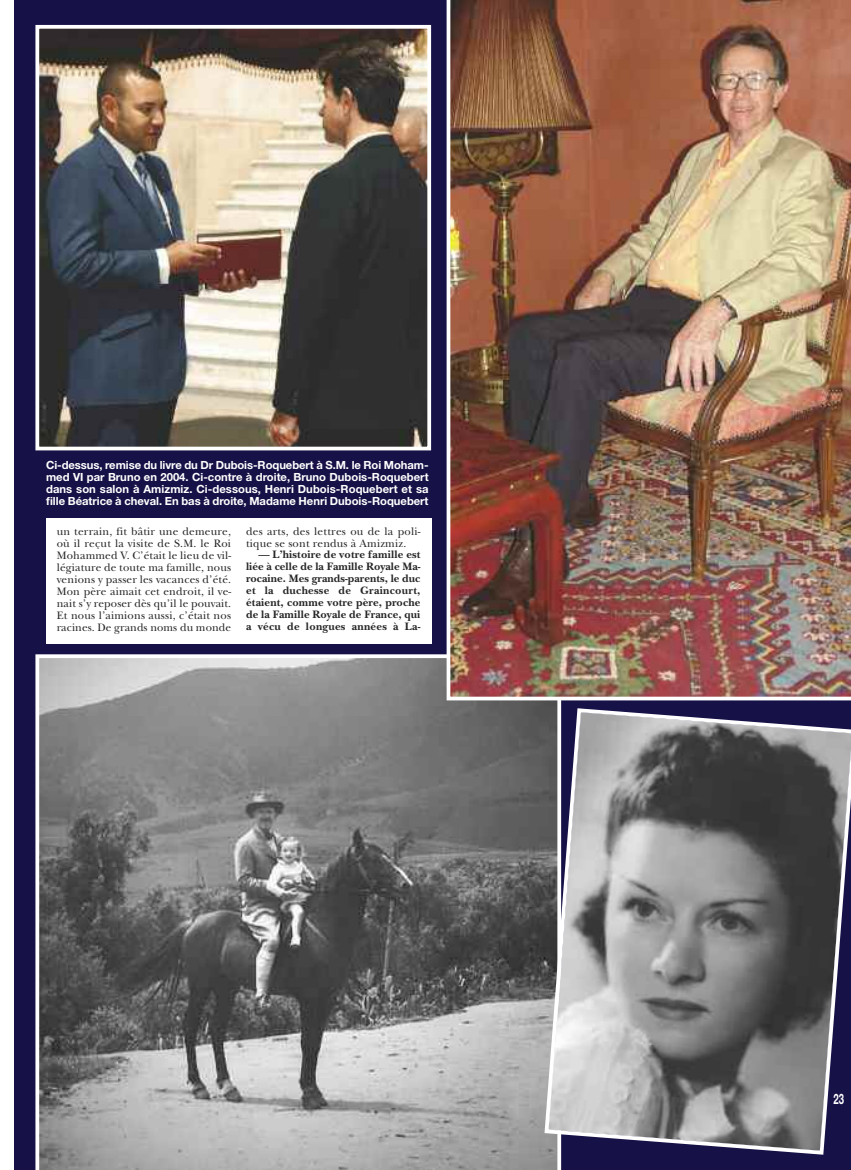
<style>
.page{position:relative;width:851px;height:1170px;background:#fff}
.page>*{position:absolute;margin:0;border:0;box-sizing:border-box;transform-origin:0 0}
.t1{font:700 14.38px "Helvetica Neue LT Std";color:#fff;scale:.66 1}
.t2{font:11.25px/12px "New Baskerville Std";letter-spacing:.015em;color:#272627;text-align:justify}
.t3{font:700 11.25px/11.9px "Helvetica Neue LT Std";color:#fff;text-align:justify}
.t4{font:700 11.25px/11.9px "New Baskerville Std";letter-spacing:.01em;color:#272627;text-align:justify}
</style>
<div class="page">
<div style="left:14px;top:0;width:836px;height:1169px;background:#161147"></div>
<div style="left:46px;top:518px;width:385px;height:125px;background:#fff"></div>
<img style="left:40px;top:30px;width:386px;height:415px">
<div style="left:35px;top:25px;width:396px;height:425px;border:4px solid #fff"></div>
<svg style="left:35px;top:654px;width:526px;height:515px;background:#838384"></svg>
<svg style="left:542px;top:706px;width:308px;height:450px;background:#7c7b80"></svg>
<img style="left:446px;top:0;width:404px;height:700px">
<p class="t3" style="left:46px;top:460px;width:384px">Ci-dessus, remise du livre du Dr Dubois-Roquebert à S.M. le Roi Moham&shy;med VI par Bruno en 2004. Ci-contre à droite, Bruno Dubois-Roquebert dans son salon à Amizmiz. Ci-dessous, Henri Dubois-Roquebert et sa fille Béatrice à cheval. En bas à droite, Madame Henri Dubois-Roquebert</p>
<p class="t2" style="left:57px;top:526px;width:176px">un terrain, fit bâtir une demeure, où il reçut la visite de S.M. le Roi Mohammed V. C’était le lieu de vil&shy;légiature de toute ma famille, nous venions y passer les vacances d’été.<br>Mon père aimait cet endroit, il ve&shy;nait s’y reposer dès qu’il le pouvait.<br>Et nous l’aimions aussi, c’était nos racines. De grands noms du monde</p>
<p class="t2" style="left:246px;top:526px;width:176px">des arts, des lettres ou de la poli&shy;tique se sont rendus à Amizmiz.</p>
<p class="t4" style="left:246px;top:550px;width:176px;text-indent:12px">— L’histoire de votre famille est liée à celle de la Famille Royale Ma&shy;rocaine. Mes grands-parents, le duc et la duchesse de Graincourt, étaient, comme votre père, proche de la Famille Royale de France, qui a vécu de longues années à La-</p>
<p class="t1" style="left:833px;top:1093px;width:17px">23</p>
</div>
